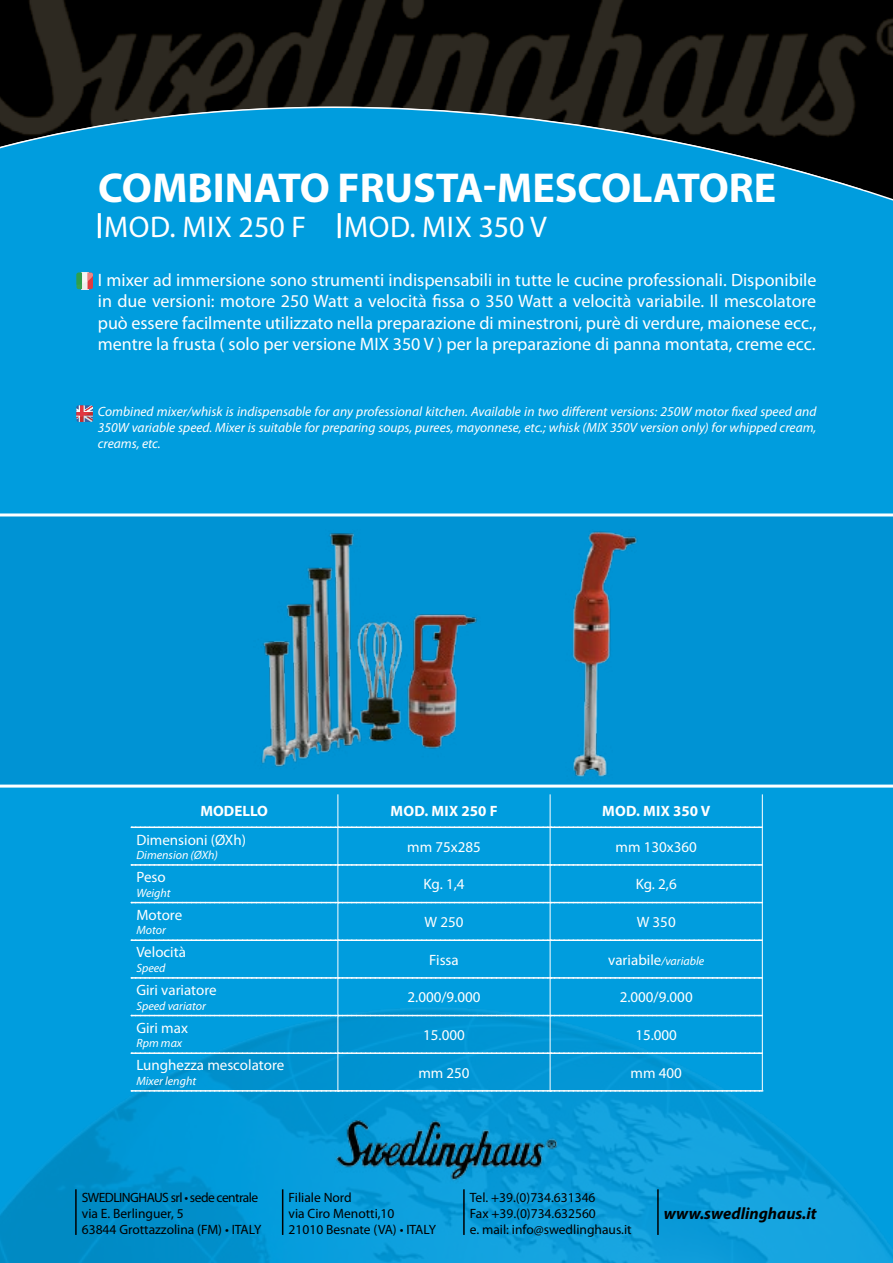
<style>
.page{position:relative;width:893px;height:1263px;background:#009dde}
.page>*{position:absolute;margin:0;border:0;box-sizing:border-box;transform-origin:0 0}
.t1{font:700 42px "Myriad Pro";color:#fff}
.t2{font:30px "Myriad Pro";letter-spacing:.02em;color:#fff}
.t3{font:18px/21.6px "Myriad Pro";color:#fff;text-align:justify}
.t4{font:italic 700 16.5px "Myriad Pro";color:#000}
.t5{font:15px "Myriad Pro";color:#fff}
.t6{font:700 15px "Myriad Pro";letter-spacing:.02em;color:#fff}
.t7{font:italic 13.5px/16.2px "Myriad Pro";color:#fff;text-align:justify}
.t8{font:13.5px/16.2px "Myriad Pro";color:#000}
.t9{font:italic 12px "Myriad Pro";color:#fff}
.s1{font-style:italic;font-size:12px}
</style>
<div class="page">
<div style="left:0;top:514px;width:893px;height:273px;background:#0093d4"></div>
<img style="left:261px;top:531px;width:377px;height:246px">
<img style="left:0;top:972px;width:893px;height:291px">
<svg style="left:77px;top:273px;width:16px;height:16px"></svg>
<hr style="left:98px;top:213px;width:3px;height:25px;background:#fff">
<hr style="left:338px;top:213px;width:3px;height:25px;background:#fff">
<img style="left:0;top:0;width:893px;height:190px">
<img style="left:0;top:107px;width:864px;height:83px">
<img style="left:334px;top:1115px;width:225px;height:68px">
<hr style="left:75px;top:1189px;width:2px;height:46px;background:#000">
<hr style="left:282px;top:1189px;width:1px;height:46px;background:#000">
<hr style="left:463px;top:1189px;width:2px;height:46px;background:#000">
<hr style="left:657px;top:1189px;width:2px;height:46px;background:#000">
<hr style="left:0;top:513px;width:893px;height:3px;background:#fff">
<hr style="left:0;top:784px;width:893px;height:3px;background:#fff">
<hr style="left:338px;top:794px;width:1px;height:32px;background:#fff">
<hr style="left:550px;top:794px;width:1px;height:32px;background:#fff">
<hr style="left:762px;top:794px;width:1px;height:33px;background:#fff">
<hr style="left:338px;top:828px;width:1px;height:36px;background:#fff">
<hr style="left:550px;top:828px;width:1px;height:36px;background:#fff">
<hr style="left:762px;top:827px;width:1px;height:38px;background:#fff">
<hr style="left:338px;top:866px;width:1px;height:36px;background:#fff">
<hr style="left:550px;top:866px;width:1px;height:36px;background:#fff">
<hr style="left:762px;top:865px;width:1px;height:37px;background:#fff">
<hr style="left:338px;top:903px;width:1px;height:36px;background:#fff">
<hr style="left:550px;top:903px;width:1px;height:36px;background:#fff">
<hr style="left:762px;top:902px;width:1px;height:38px;background:#fff">
<hr style="left:338px;top:941px;width:1px;height:36px;background:#fff">
<hr style="left:550px;top:941px;width:1px;height:36px;background:#fff">
<hr style="left:762px;top:940px;width:1px;height:38px;background:#fff">
<hr style="left:338px;top:979px;width:1px;height:36px;background:#fff">
<hr style="left:550px;top:979px;width:1px;height:36px;background:#fff">
<hr style="left:762px;top:978px;width:1px;height:37px;background:#fff">
<hr style="left:338px;top:1016px;width:1px;height:36px;background:#fff">
<hr style="left:550px;top:1016px;width:1px;height:36px;background:#fff">
<hr style="left:762px;top:1015px;width:1px;height:38px;background:#fff">
<hr style="left:338px;top:1054px;width:1px;height:36px;background:#fff">
<hr style="left:550px;top:1054px;width:1px;height:36px;background:#fff">
<hr style="left:762px;top:1053px;width:1px;height:37px;background:#fff">
<svg style="left:131px;top:826px;width:631px;height:2px"></svg>
<svg style="left:131px;top:864px;width:631px;height:2px"></svg>
<svg style="left:131px;top:902px;width:631px;height:1px"></svg>
<svg style="left:131px;top:939px;width:631px;height:2px"></svg>
<svg style="left:131px;top:977px;width:631px;height:2px"></svg>
<svg style="left:131px;top:1015px;width:631px;height:1px"></svg>
<svg style="left:131px;top:1052px;width:631px;height:2px"></svg>
<svg style="left:131px;top:1090px;width:632px;height:1px"></svg>
<svg style="left:77px;top:406px;width:16px;height:16px"></svg>
<h1 class="t1" style="left:98px;top:160px;width:680px">COMBINATO FRUSTA-MESCOLATORE</h1>
<h2 class="t2" style="left:104px;top:208px;width:203px">mod. MIX 250 F</h2>
<h2 class="t2" style="left:344px;top:208px;width:204px">mod. MIX 350 V</h2>
<p class="t3" style="left:98px;top:269px;width:720px">I mixer ad immersione sono strumenti indispensabili in tutte le cucine professionali. Disponibile in due versioni: motore 250 Watt a velocità fissa o 350 Watt a velocità variabile. Il mescolatore può essere facilmente utilizzato nella preparazione di minestroni, purè di verdure, maionese ecc., mentre la frusta ( solo per versione MIX 350 V ) per la preparazione di panna montata, creme ecc.</p>
<p class="t7" style="left:98px;top:403px;width:720px">Combined mixer/whisk is indispensable for any professional kitchen. Available in two different versions: 250W motor fixed speed and 350W variable speed. Mixer is suitable for preparing soups, purees, mayonnese, etc.; whisk (MIX 350V version only) for whipped cream, creams, etc.</p>
<p class="t6" style="left:200px;top:802px;width:43px">MODELLO</p>
<p class="t6" style="left:390px;top:802px;width:107px">MOD. MIX 250 F</p>
<p class="t6" style="left:602px;top:802px;width:110px">MOD. MIX 350 V</p>
<p class="t5" style="left:136px;top:830px;width:111px">Dimensioni (ØXh)</p>
<p class="t9" style="left:136px;top:847px;width:83px">Dimension (ØXh)</p>
<p class="t5" style="left:407px;top:837px;width:75px">mm 75x285</p>
<p class="t5" style="left:616px;top:837px;width:83px">mm 130x360</p>
<p class="t5" style="left:136px;top:868px;width:31px">Peso</p>
<p class="t9" style="left:136px;top:885px;width:36px">Weight</p>
<p class="t5" style="left:136px;top:905px;width:47px">Motore</p>
<p class="t9" style="left:136px;top:923px;width:31px">Motor</p>
<p class="t5" style="left:136px;top:943px;width:51px">Velocità</p>
<p class="t9" style="left:136px;top:960px;width:31px">Speed</p>
<p class="t5" style="left:136px;top:981px;width:82px">Giri variatore</p>
<p class="t9" style="left:136px;top:998px;width:71px">Speed variator</p>
<p class="t5" style="left:136px;top:1018px;width:53px">Giri max</p>
<p class="t9" style="left:136px;top:1036px;width:47px">Rpm max</p>
<p class="t5" style="left:136px;top:1056px;width:149px">Lunghezza mescolatore</p>
<p class="t9" style="left:136px;top:1073px;width:61px">Mixer lenght</p>
<p class="t5" style="left:423px;top:875px;width:42px">Kg. 1,4</p>
<p class="t5" style="left:636px;top:875px;width:42px">Kg. 2,6</p>
<p class="t5" style="left:424px;top:913px;width:40px">W 250</p>
<p class="t5" style="left:637px;top:913px;width:40px">W 350</p>
<p class="t5" style="left:429px;top:950px;width:31px">Fissa</p>
<p class="t5" style="left:608px;top:950px;width:97px">variabile<span class="s1">/variable</span></p>
<p class="t5" style="left:408px;top:988px;width:74px">2.000/9.000</p>
<p class="t5" style="left:620px;top:988px;width:74px">2.000/9.000</p>
<p class="t5" style="left:423px;top:1026px;width:43px">15.000</p>
<p class="t5" style="left:635px;top:1026px;width:43px">15.000</p>
<p class="t5" style="left:418px;top:1063px;width:53px">mm 250</p>
<p class="t5" style="left:631px;top:1063px;width:53px">mm 400</p>
<p class="t8" style="left:82px;top:1189px;width:181px">SWEDLINGHAUS srl • sede centrale via E. Berlinguer, 5<br>63844 Grottazzolina (FM) • ITALY</p>
<p class="t8" style="left:289px;top:1189px;width:149px">Filiale Nord<br>via Ciro Menotti,10<br>21010 Besnate (VA) • ITALY</p>
<p class="t8" style="left:470px;top:1189px;width:163px">Tel. +39.(0)734.631346<br>Fax +39.(0)734.632560<br>e. mail: info@swedlinghaus.it</p>
<p class="t4" style="left:664px;top:1203px;width:154px">www.swedlinghaus.it</p>
</div>
